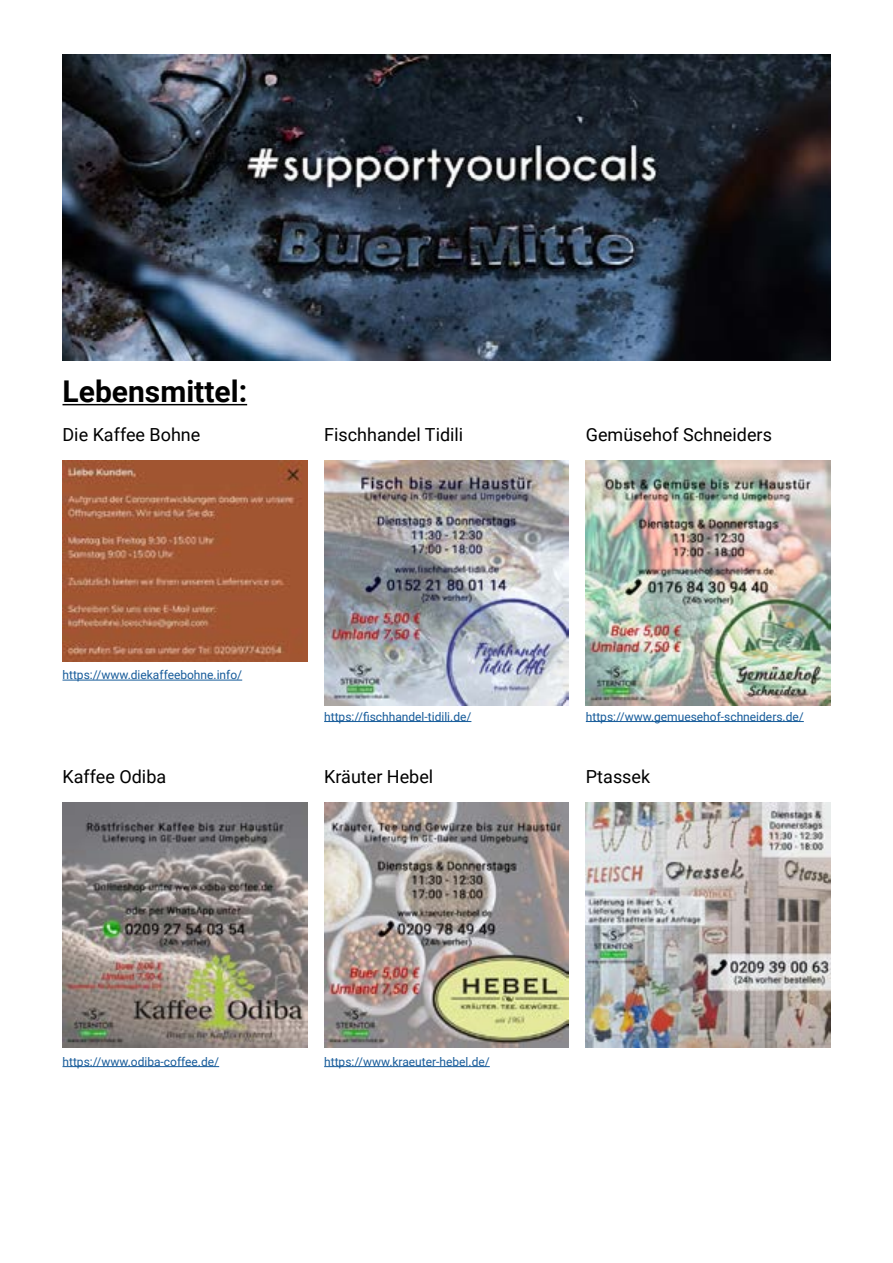
<style>
.page{position:relative;width:893px;height:1263px;background:#fff}
.page>*{position:absolute;margin:0;border:0;box-sizing:border-box;transform-origin:0 0}
.t1{font:700 30px "Roboto";color:#000}
.t2{font:18px "Roboto";color:#000}
.t3{font:12px "Roboto";color:#165b9a}
</style>
<div class="page">
<hr style="left:63px;top:404px;width:184px;height:1px;background:#000">
<img style="left:586px;top:461px;width:244px;height:244px">
<img style="left:324px;top:461px;width:245px;height:244px">
<img style="left:63px;top:461px;width:244px;height:200px">
<img style="left:63px;top:803px;width:244px;height:244px">
<img style="left:324px;top:803px;width:245px;height:244px">
<img style="left:586px;top:803px;width:244px;height:244px">
<hr style="left:586px;top:721px;width:218px;height:1px;background:#165b9a">
<hr style="left:324px;top:721px;width:147px;height:1px;background:#165b9a">
<hr style="left:63px;top:680px;width:179px;height:1px;background:#165b9a">
<hr style="left:324px;top:1066px;width:166px;height:1px;background:#165b9a">
<hr style="left:63px;top:1066px;width:156px;height:1px;background:#165b9a">
<img style="left:63px;top:54px;width:767px;height:306px">
<h1 class="t1" style="left:63px;top:371px;width:186px">Lebensmittel:</h1>
<h2 class="t2" style="left:63px;top:422px;width:139px">Die Kaffee Bohne</h2>
<h2 class="t2" style="left:324px;top:422px;width:141px">Fischhandel Tidili</h2>
<h2 class="t2" style="left:586px;top:422px;width:188px">Gemüsehof Schneiders</h2>
<p class="t3" style="left:63px;top:666px;width:181px">https://www.diekaffeebohne.info/</p>
<h2 class="t2" style="left:63px;top:764px;width:105px">Kaffee Odiba</h2>
<p class="t3" style="left:324px;top:708px;width:149px">https://fischhandel-tidili.de/</p>
<p class="t3" style="left:586px;top:708px;width:219px">https://www.gemuesehof-schneiders.de/</p>
<h2 class="t2" style="left:324px;top:764px;width:111px">Kräuter Hebel</h2>
<h2 class="t2" style="left:586px;top:764px;width:66px">Ptassek</h2>
<p class="t3" style="left:63px;top:1053px;width:158px">https://www.odiba-coffee.de/</p>
<p class="t3" style="left:324px;top:1053px;width:167px">https://www.kraeuter-hebel.de/</p>
</div>
